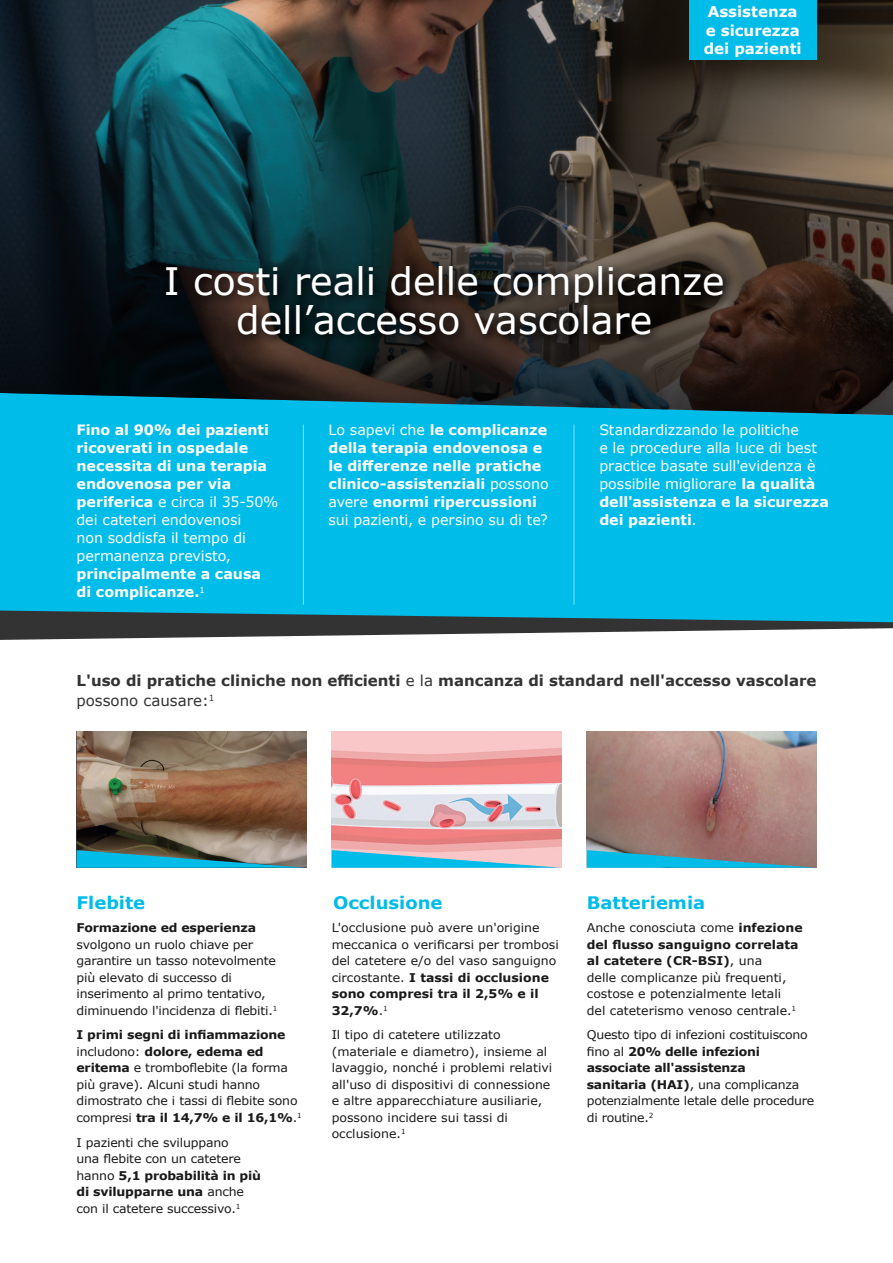
<style>
.page{position:relative;width:893px;height:1263px;background:#fff}
.page>*{position:absolute;margin:0;border:0;box-sizing:border-box;transform-origin:0 0}
.t1{font:37.8px/39.5px "Verdana";color:#fff;text-align:center}
.t2{font:700 17.25px "Verdana";color:#00bce8;scale:1.04 1}
.t3{font:700 15px/19.5px "Verdana";color:#333}
.t4{font:700 15px/18.5px "Verdana";color:#fff}
.Body{font:700 14.25px/18px "Verdana";letter-spacing:-.005em;color:#fff}
.Body-2{font:14.25px/18px "Verdana";letter-spacing:-.005em;color:#fff}
.Small_Body{font:12px/16.5px "Verdana";letter-spacing:-.01em;color:#1a1a1a;scale:1.04 1}
.s1{font-weight:400}
.s2{font-weight:700}
</style>
<div class="page">
<div style="left:0;top:415px;width:893px;height:195px;background:#00bce8"></div>
<img style="left:0;top:0;width:893px;height:132px">
<svg style="left:0;top:610px;width:893px;height:30px"></svg>
<img style="left:77px;top:731px;width:229px;height:119px">
<svg style="left:77px;top:850px;width:229px;height:18px;background:#4399a8"></svg>
<img style="left:332px;top:731px;width:229px;height:119px">
<svg style="left:332px;top:850px;width:229px;height:18px;background:#7ec0d6"></svg>
<img style="left:587px;top:731px;width:229px;height:119px">
<svg style="left:587px;top:850px;width:229px;height:18px;background:#4d96a9"></svg>
<hr style="left:303px;top:424px;width:1px;height:181px;background:#80def4">
<hr style="left:574px;top:424px;width:1px;height:181px;background:#80def4">
<div style="left:689px;top:0;width:127px;height:60px;background:#00bce8"></div>
<svg style="left:0;top:132px;width:893px;height:283px;background:#223234"></svg>
<svg style="left:161px;top:260px;width:574px;height:86px;background:#21211f"></svg>
<h1 class="t4" style="left:704px;top:2px;width:99px">Assistenza e sicurezza dei pazienti</h1>
<h1 class="t1" style="left:164px;top:261px;width:562px">I costi reali delle complicanze dell’accesso vascolare</h1>
<p class="Body" style="left:77px;top:421px;width:204px">Fino al 90% dei pazienti ricoverati in ospedale necessita di una terapia endovenosa per via periferica <span class="s1">e circa il 35-50% dei cateteri endovenosi<br>non soddisfa il tempo di permanenza previsto, </span>principalmente a causa di complicanze.<sup>1</sup></p>
<p class="Body" style="left:328px;top:421px;width:222px"><span class="s1">Lo sapevi che</span> le complicanze della terapia endovenosa e le differenze nelle pratiche clinico-assistenziali <span class="s1">possono avere</span> enormi ripercussioni <span class="s1">sui pazienti, e persino su di te?</span></p>
<p class="Body-2" style="left:599px;top:421px;width:231px">Standardizzando le politiche<br>e le procedure alla luce di best practice basate sull'evidenza è possibile migliorare <span class="s2">la qualità dell'assistenza e la sicurezza dei pazienti</span>.</p>
<h2 class="t3" style="left:77px;top:671px;width:741px">L'uso di pratiche cliniche non efficienti <span class="s1">e la</span> mancanza di standard nell'accesso vascolare <span class="s1">possono causare:</span><sup>1</sup></h2>
<h2 class="t2" style="left:77px;top:891px;width:68px">Flebite</h2>
<h2 class="t2" style="left:333px;top:891px;width:107px">Occlusione</h2>
<p class="Small_Body" style="left:77px;top:919px;width:195px"><span class="s2">Formazione ed esperienza </span>svolgono un ruolo chiave per garantire un tasso notevolmente più elevato di successo di inserimento al primo tentativo, diminuendo l'incidenza di flebiti.<sup>1</sup></p>
<p class="Small_Body" style="left:77px;top:1027px;width:218px"><span class="s2">I primi segni di infiammazione </span>includono: <span class="s2">dolore, edema ed eritema</span> e tromboflebite (la forma più grave). Alcuni studi hanno dimostrato che i tassi di flebite sono compresi <span class="s2">tra il 14,7% e il 16,1%</span>.<sup>1</sup></p>
<p class="Small_Body" style="left:77px;top:1134px;width:179px">I pazienti che sviluppano<br>una flebite con un catetere hanno <span class="s2">5,1 probabilità in più di svilupparne una</span> anche con il catetere successivo.<sup>1</sup></p>
<p class="Small_Body" style="left:332px;top:919px;width:220px">L'occlusione può avere un'origine meccanica o verificarsi per trombosi del catetere e/o del vaso sanguigno circostante. <span class="s2">I tassi di occlusione sono compresi tra il 2,5% e il<br>32,7%</span>.<sup>1</sup></p>
<p class="Small_Body" style="left:332px;top:1027px;width:214px">Il tipo di catetere utilizzato (materiale e diametro), insieme al lavaggio, nonché i problemi relativi all'uso di dispositivi di connessione e altre apparecchiature ausiliarie, possono incidere sui tassi di occlusione.<sup>1</sup></p>
<h2 class="t2" style="left:587px;top:891px;width:115px">Batteriemia</h2>
<p class="Small_Body" style="left:587px;top:919px;width:209px">Anche conosciuta come <span class="s2">infezione del flusso sanguigno correlata al catetere (CR-BSI)</span>, una<br>delle complicanze più frequenti, costose e potenzialmente letali del cateterismo venoso centrale.<sup>1</sup></p>
<p class="Small_Body" style="left:587px;top:1027px;width:220px">Questo tipo di infezioni costituiscono fino al <span class="s2">20% delle infezioni associate all'assistenza<br>sanitaria (HAI)</span>, una complicanza potenzialmente letale delle procedure di routine.<sup>2</sup></p>
</div>
